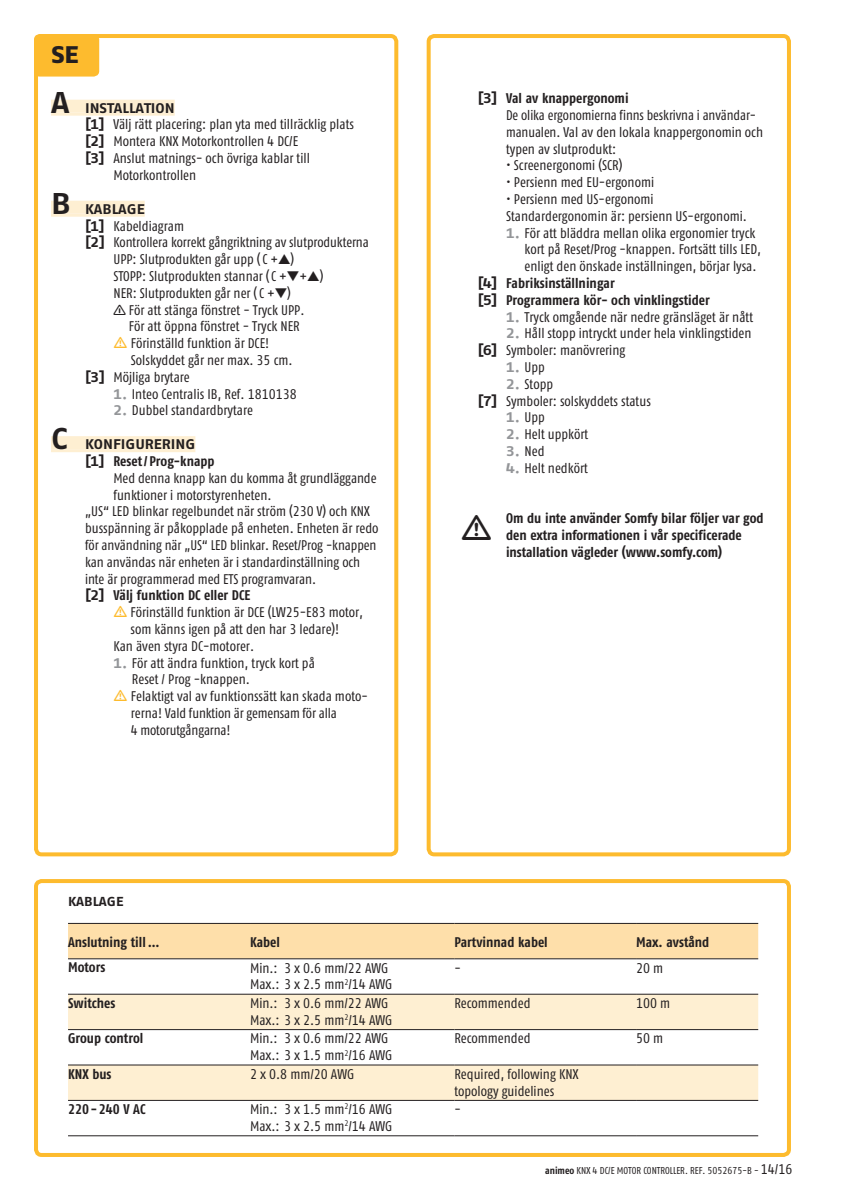
<style>
.page{position:relative;width:842px;height:1191px;background:#fff}
.page>*{position:absolute;margin:0;border:0;box-sizing:border-box;transform-origin:0 0}
.t1{font:24px "Fago Ex Exb Tf";color:#231f20}
.t2{font:14px/16.8px "Fago Co Regular Tf";color:#231f20}
.t3{font:14px/16.8px "Fago Co Bold Tf";color:#231f20}
.t4{font:14px "Fago Ex Bold Tf";color:#231f20}
.t5{font:13px "Fago Ex Bold Tf";color:#231f20}
.t6{font:10px "Fago Co Regular Tf";color:#231f20}
.s1{font-size:30px}
.s2{font-family:"Fago Ex Bold Tf"}
.s3{font-family:"Fago Ex Bold Tf";color:#939598}
.s4{font-family:"Fago Co Bold Tf"}
.s5{font-size:14px}
</style>
<div class="page">
<div style="left:427px;top:34px;width:364px;height:822px;border:4px solid #fdbb2e;border-radius:6px"></div>
<div style="left:34px;top:34px;width:364px;height:822px;border:4px solid #fdbb2e;border-radius:6px"></div>
<div style="left:51px;top:100px;width:124px;height:13px;background:#feefd2"></div>
<hr style="left:51px;top:113px;width:124px;height:3px;background:#feefd2">
<div style="left:51px;top:201px;width:94px;height:13px;background:#feefd2"></div>
<hr style="left:51px;top:214px;width:94px;height:3px;background:#feefd2">
<div style="left:51px;top:436px;width:144px;height:13px;background:#feefd2"></div>
<hr style="left:51px;top:449px;width:144px;height:3px;background:#feefd2">
<div style="left:34px;top:879px;width:757px;height:278px;border:4px solid #fdbb2e;border-radius:6px"></div>
<div style="left:68px;top:924px;width:690px;height:34px;background:#fedfaa"></div>
<svg style="left:68px;top:959px;width:690px;height:1px"></svg>
<svg style="left:68px;top:994px;width:690px;height:106px;fill:#feefd2"></svg>
<hr style="left:68px;top:1100px;width:182px;height:1px;background:#231f20">
<hr style="left:250px;top:1100px;width:204px;height:1px;background:#231f20">
<hr style="left:454px;top:1100px;width:182px;height:1px;background:#231f20">
<hr style="left:636px;top:1100px;width:122px;height:1px;background:#231f20">
<hr style="left:68px;top:1135px;width:182px;height:1px;background:#231f20">
<hr style="left:250px;top:1135px;width:204px;height:1px;background:#231f20">
<hr style="left:454px;top:1135px;width:182px;height:1px;background:#231f20">
<hr style="left:636px;top:1135px;width:122px;height:1px;background:#231f20">
<hr style="left:68px;top:923px;width:182px;height:1px;background:#231f20">
<hr style="left:250px;top:923px;width:204px;height:1px;background:#231f20">
<hr style="left:454px;top:923px;width:182px;height:1px;background:#231f20">
<hr style="left:636px;top:923px;width:122px;height:1px;background:#231f20">
<hr style="left:68px;top:958px;width:182px;height:1px;background:#231f20">
<hr style="left:250px;top:958px;width:204px;height:1px;background:#231f20">
<hr style="left:454px;top:958px;width:182px;height:1px;background:#231f20">
<hr style="left:636px;top:958px;width:122px;height:1px;background:#231f20">
<hr style="left:68px;top:993px;width:182px;height:1px;background:#231f20">
<hr style="left:250px;top:993px;width:204px;height:1px;background:#231f20">
<hr style="left:454px;top:993px;width:182px;height:1px;background:#231f20">
<hr style="left:636px;top:993px;width:122px;height:1px;background:#231f20">
<hr style="left:68px;top:1029px;width:182px;height:1px;background:#231f20">
<hr style="left:250px;top:1029px;width:204px;height:1px;background:#231f20">
<hr style="left:454px;top:1029px;width:182px;height:1px;background:#231f20">
<hr style="left:636px;top:1029px;width:122px;height:1px;background:#231f20">
<hr style="left:68px;top:1064px;width:182px;height:1px;background:#231f20">
<hr style="left:250px;top:1064px;width:204px;height:1px;background:#231f20">
<hr style="left:454px;top:1064px;width:182px;height:1px;background:#231f20">
<hr style="left:636px;top:1064px;width:122px;height:1px;background:#231f20">
<div style="left:34px;top:34px;width:65px;height:43px;background:#fdbb2e;border-radius:6px"></div>
<p class="t1" style="left:51px;top:40px;width:29px">SE</p>
<p class="t4" style="left:51px;top:99px;width:125px"><span class="s1">A</span> INSTALLATION</p>
<p class="t2" style="left:85px;top:116px;width:270px"><span class="s2">[1]</span> Välj rätt placering: plan yta med tillräcklig plats</p>
<p class="t2" style="left:85px;top:133px;width:215px"><span class="s2">[2]</span> Montera KNX Motorkontrollen 4 DC/E</p>
<p class="t2" style="left:113px;top:150px;width:198px;text-indent:-28px"><span class="s2">[3]</span> Anslut matnings- och övriga kablar till<br>Motorkontrollen</p>
<p class="t4" style="left:51px;top:200px;width:95px"><span class="s1">B</span> KABLAGE</p>
<p class="t2" style="left:85px;top:217px;width:101px"><span class="s2">[1]</span> Kabeldiagram</p>
<p class="t2" style="left:85px;top:234px;width:285px"><span class="s2">[2]</span> Kontrollera korrekt gångriktning av slutprodukterna</p>
<p class="t2" style="left:113px;top:251px;width:211px">UPP: Slutprodukten går upp (C +▲)<br>STOPP: Slutprodukten stannar (C +▼+▲)<br>NER: Slutprodukten går ner (C +▼)</p>
<p class="t2" style="left:129px;top:301px;width:177px;text-indent:-16px">■ För att stänga fönstret - Tryck UPP.<br>För att öppna fönstret - Tryck NER</p>
<p class="t2" style="left:131px;top:335px;width:163px">Förinställd funktion är DCE!<br>Solskyddet går ner max. 35 cm.</p>
<p class="t2" style="left:85px;top:368px;width:106px"><span class="s2">[3]</span> Möjliga brytare</p>
<p class="t2" style="left:113px;top:385px;width:185px"><span class="s3">1.</span> Inteo Centralis IB, Ref. 1810138</p>
<p class="t2" style="left:113px;top:402px;width:141px"><span class="s3">2.</span> Dubbel standardbrytare</p>
<p class="t4" style="left:51px;top:436px;width:146px"><span class="s1">C</span> KONFIGURERING</p>
<p class="t2" style="left:113px;top:452px;width:265px;text-indent:-28px"><span class="s2">[1]</span> <span class="s4">Reset/ Prog-knapp<br></span>Med denna knapp kan du komma åt grundläggande funktioner i motorstyrenheten.</p>
<p class="t2" style="left:85px;top:503px;width:295px">„US“ LED blinkar regelbundet när ström (230 V) och KNX busspänning är påkopplade på enheten. Enheten är redo för användning när „US“ LED blinkar. Reset/Prog -knappen kan användas när enheten är i standardinställning och inte är programmerad med ETS programvaran.</p>
<p class="t2" style="left:130px;top:587px;width:234px;text-indent:-45px"><span class="s2">[2]</span> <span class="s4">Välj funktion DC eller DCE<br></span>Förinställd funktion är DCE (LW25-E83 motor, som känns igen på att den har 3 ledare)!</p>
<p class="t2" style="left:113px;top:637px;width:142px">Kan även styra DC-motorer.</p>
<p class="t2" style="left:132px;top:654px;width:184px;text-indent:-18px"><span class="s3">1.</span> För att ändra funktion, tryck kort på<br>Reset / Prog -knappen.</p>
<p class="t2" style="left:131px;top:688px;width:238px">Felaktigt val av funktionssätt kan skada moto&shy;rerna! Vald funktion är gemensam för alla<br>4 motorutgångarna!</p>
<p class="t5" style="left:68px;top:894px;width:57px">KABLAGE</p>
<p class="t2" style="left:506px;top:90px;width:259px;text-indent:-28px"><span class="s2">[3]</span> <span class="s4">Val av knappergonomi<br></span>De olika ergonomierna finns beskrivna i användar&shy;manualen. Val av den lokala knappergonomin och typen av slutprodukt:</p>
<p class="t2" style="left:506px;top:157px;width:118px">• Screenergonomi (SCR)</p>
<p class="t2" style="left:506px;top:174px;width:150px">• Persienn med EU-ergonomi</p>
<p class="t2" style="left:506px;top:190px;width:242px">• Persienn med US-ergonomi<br>Standardergonomin är: persienn US-ergonomi.</p>
<p class="t2" style="left:524px;top:224px;width:238px;text-indent:-18px"><span class="s3">1.</span> För att bläddra mellan olika ergonomier tryck kort på Reset/Prog -knappen. Fortsätt tills LED, enligt den önskade inställningen, börjar lysa.</p>
<p class="t3" style="left:478px;top:274px;width:138px"><span class="s2">[4]</span> Fabriksinställningar</p>
<p class="t3" style="left:478px;top:291px;width:234px"><span class="s2">[5]</span> Programmera kör- och vinklingstider</p>
<p class="t2" style="left:506px;top:308px;width:249px"><span class="s3">1.</span> Tryck omgående när nedre gränsläget är nått</p>
<p class="t2" style="left:506px;top:325px;width:247px"><span class="s3">2.</span> Håll stopp intryckt under hela vinklingstiden</p>
<p class="t2" style="left:478px;top:342px;width:149px"><span class="s2">[6]</span> Symboler: manövrering</p>
<p class="t2" style="left:506px;top:358px;width:40px"><span class="s3">1.</span> Upp</p>
<p class="t2" style="left:506px;top:375px;width:49px"><span class="s3">2.</span> Stopp</p>
<p class="t2" style="left:478px;top:392px;width:175px"><span class="s2">[7]</span> Symboler: solskyddets status</p>
<p class="t2" style="left:506px;top:409px;width:40px"><span class="s3">1.</span> Upp</p>
<p class="t2" style="left:506px;top:426px;width:84px"><span class="s3">2.</span> Helt uppkört</p>
<p class="t2" style="left:506px;top:442px;width:40px"><span class="s3">3.</span> Ned</p>
<p class="t2" style="left:506px;top:459px;width:83px"><span class="s3">4.</span> Helt nedkört</p>
<p class="t3" style="left:506px;top:510px;width:259px">Om du inte använder Somfy bilar följer var god den extra informationen i vår specificerade installation vägleder (www.somfy.com)</p>
<p class="t3" style="left:68px;top:933px;width:93px">Anslutning till…</p>
<p class="t3" style="left:250px;top:933px;width:31px">Kabel</p>
<p class="t3" style="left:454px;top:933px;width:95px">Partvinnad kabel</p>
<p class="t3" style="left:636px;top:933px;width:75px">Max. avstånd</p>
<p class="t3" style="left:68px;top:959px;width:39px">Motors</p>
<p class="t2" style="left:250px;top:959px;width:144px">Min.: 3 x 0.6 mm/22 AWG<br>Max.: 3 x 2.5 mm<sup>2</sup>/14 AWG</p>
<p class="t2" style="left:454px;top:959px;width:8px">-</p>
<p class="t2" style="left:636px;top:959px;width:29px">20 m</p>
<p class="t3" style="left:68px;top:994px;width:49px">Switches</p>
<p class="t2" style="left:250px;top:994px;width:144px">Min.: 3 x 0.6 mm/22 AWG<br>Max.: 3 x 2.5 mm<sup>2</sup>/14 AWG</p>
<p class="t2" style="left:454px;top:994px;width:78px">Recommended</p>
<p class="t2" style="left:636px;top:994px;width:36px">100 m</p>
<p class="t3" style="left:68px;top:1029px;width:77px">Group control</p>
<p class="t2" style="left:250px;top:1030px;width:144px">Min.: 3 x 0.6 mm/22 AWG<br>Max.: 3 x 1.5 mm<sup>2</sup>/16 AWG</p>
<p class="t2" style="left:454px;top:1030px;width:78px">Recommended</p>
<p class="t2" style="left:636px;top:1030px;width:29px">50 m</p>
<p class="t3" style="left:68px;top:1065px;width:45px">KNX bus</p>
<p class="t2" style="left:250px;top:1065px;width:106px">2 x 0.8 mm/20 AWG</p>
<p class="t2" style="left:454px;top:1065px;width:126px">Required, following KNX topology guidelines</p>
<p class="t3" style="left:68px;top:1100px;width:79px">220- 240 V AC</p>
<p class="t2" style="left:250px;top:1100px;width:144px">Min.: 3 x 1.5 mm<sup>2</sup>/16 AWG<br>Max.: 3 x 2.5 mm<sup>2</sup>/14 AWG</p>
<p class="t2" style="left:454px;top:1100px;width:8px">-</p>
<p class="t6" style="left:545px;top:1164px;width:249px"><span class="s4">animeo</span> KNX 4 DC/E MOTOR CONTROLLER. REF. 5052675-B - <span class="s5">14/16</span></p>
</div>
